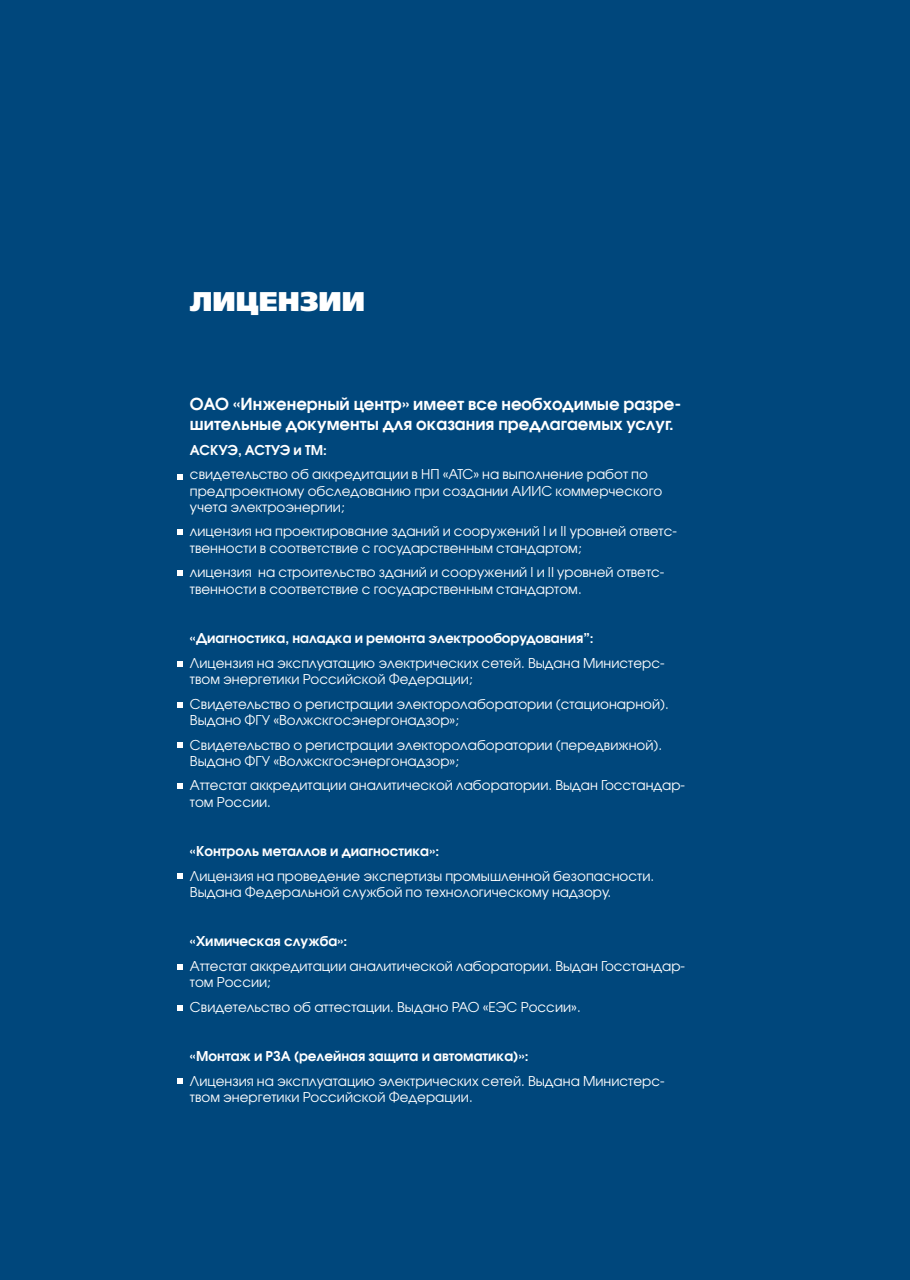
<style>
.page{position:relative;width:910px;height:1280px;background:#00477c}
.page>*{position:absolute;margin:0;border:0;box-sizing:border-box;transform-origin:0 0}
.t1{font:27px "Free Set Black C";color:#fff}
.t2{font:600 16.5px/19.8px "Avant Garde Gothic C";color:#fff}
.t3{font:13.5px/16.2px "Avant Garde Gothic C";color:#fff}
.t4{font:600 13.5px "Avant Garde Gothic C";color:#fff}
</style>
<div class="page">
<svg style="left:177px;top:474px;width:6px;height:6px"></svg>
<svg style="left:177px;top:529px;width:6px;height:5px"></svg>
<svg style="left:177px;top:570px;width:6px;height:6px"></svg>
<svg style="left:177px;top:661px;width:6px;height:5px"></svg>
<svg style="left:177px;top:702px;width:6px;height:6px"></svg>
<svg style="left:177px;top:742px;width:6px;height:5px"></svg>
<svg style="left:177px;top:783px;width:6px;height:6px"></svg>
<svg style="left:177px;top:873px;width:6px;height:6px"></svg>
<svg style="left:177px;top:964px;width:6px;height:6px"></svg>
<svg style="left:177px;top:1005px;width:6px;height:6px"></svg>
<svg style="left:177px;top:1078px;width:6px;height:6px"></svg>
<h1 class="t1" style="left:190px;top:286px;width:177px">ЛИЦЕНЗИИ</h1>
<p class="t2" style="left:190px;top:394px;width:493px">ОАО «Инженерный центр» имеет все необходимые разре&shy;шительные документы для оказания предлагаемых услуг.</p>
<p class="t4" style="left:190px;top:441px;width:138px">АСКУЭ, АСТУЭ и ТМ:</p>
<p class="t3" style="left:190px;top:466px;width:474px">свидетельство об аккредитации в НП «АТС» на выполнение работ по предпроектному обследованию при создании АИИС коммерческого учета электроэнергии;</p>
<p class="t3" style="left:190px;top:523px;width:488px">лицензия на проектирование зданий и сооружений I и II уровней ответс&shy;твенности в соответствие с государственным стандартом;</p>
<p class="t3" style="left:190px;top:564px;width:476px">лицензия на строительство зданий и сооружений I и II уровней ответс&shy;твенности в соответствие с государственным стандартом.</p>
<p class="t4" style="left:190px;top:630px;width:405px">«Диагностика, наладка и ремонта электрооборудования”:</p>
<p class="t3" style="left:190px;top:655px;width:476px">Лицензия на эксплуатацию электрических сетей. Выдана Министерс&shy;твом энергетики Российской Федерации;</p>
<p class="t3" style="left:190px;top:695px;width:480px">Свидетельство о регистрации электоролаборатории (стационарной).<br>Выдано ФГУ «Волжскгосэнергонадзор»;</p>
<p class="t3" style="left:190px;top:736px;width:474px">Свидетельство о регистрации электоролаборатории (передвижной).<br>Выдано ФГУ «Волжскгосэнергонадзор»;</p>
<p class="t3" style="left:190px;top:777px;width:497px">Аттестат аккредитации аналитической лаборатории. Выдан Госстандар&shy;том России.</p>
<p class="t4" style="left:190px;top:843px;width:251px">«Контроль металлов и диагностика»:</p>
<p class="t3" style="left:190px;top:868px;width:466px">Лицензия на проведение экспертизы промышленной безопасности.<br>Выдана Федеральной службой по технологическому надзору.</p>
<p class="t4" style="left:190px;top:933px;width:159px">«Химическая служба»:</p>
<p class="t3" style="left:190px;top:958px;width:497px">Аттестат аккредитации аналитической лаборатории. Выдан Госстандар&shy;том России;</p>
<p class="t3" style="left:190px;top:999px;width:392px">Свидетельство об аттестации. Выдано РАО «ЕЭС России».</p>
<p class="t4" style="left:190px;top:1048px;width:340px">«Монтаж и РЗА (релейная защита и автоматика)»:</p>
<p class="t3" style="left:190px;top:1073px;width:476px">Лицензия на эксплуатацию электрических сетей. Выдана Министерс&shy;твом энергетики Российской Федерации.</p>
</div>
